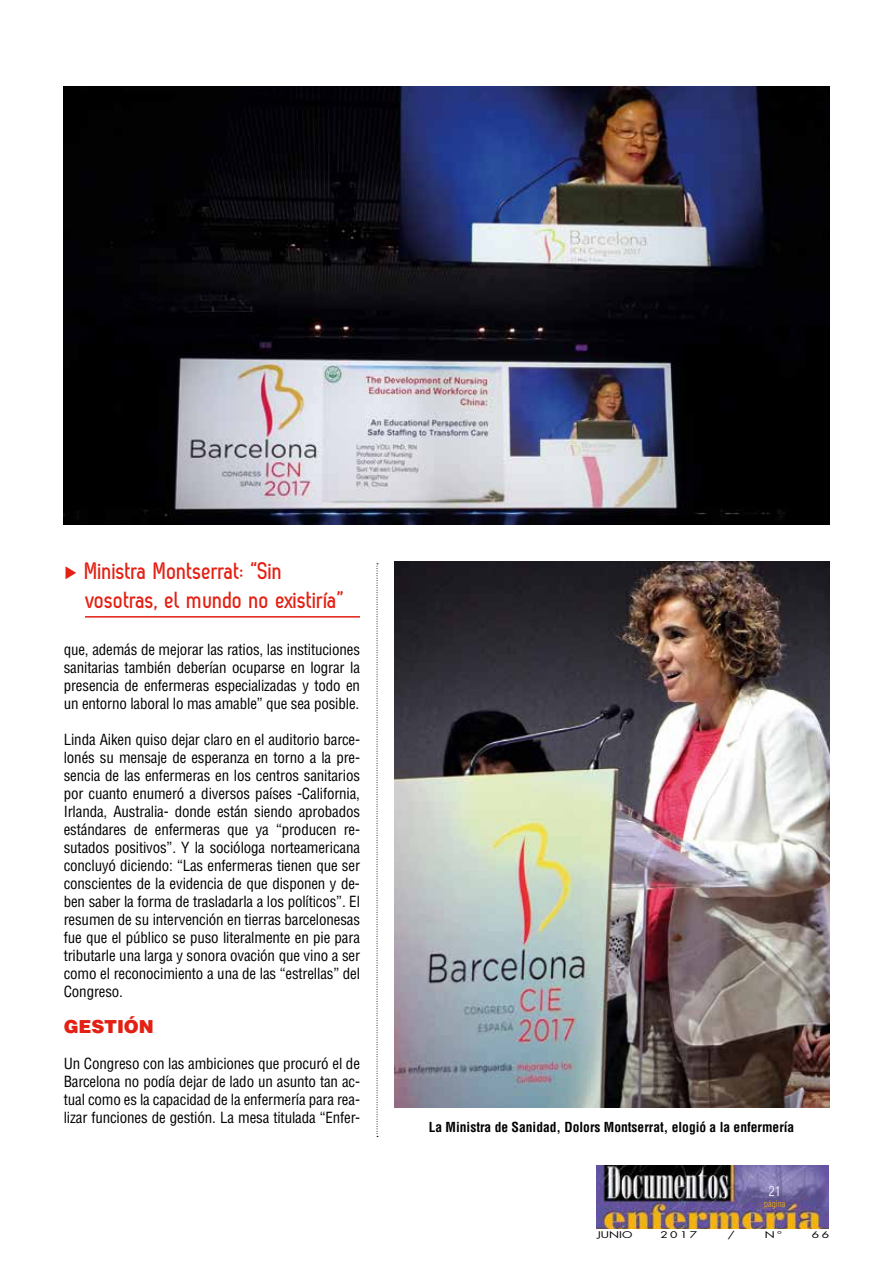
<style>
.page{position:relative;width:893px;height:1263px;background:#fff}
.page>*{position:absolute;margin:0;border:0;box-sizing:border-box;transform-origin:0 0}
.t1{font:700 24px/28.8px "Zag";color:#e32013}
.t2{font:900 18px "Helvetica LT Std";letter-spacing:-.01em;color:#e32013}
.t3{font:condensed 15px/18px "Helvetica LT Std";letter-spacing:-.01em;color:#000;text-align:justify}
.t4{font:700 condensed 13.5px "Helvetica LT Std";color:#000}
.t5{font:300 condensed 13.5px "Helvetica LT Std";color:#fff}
.t6{font:9px "Futura Std";letter-spacing:.2em;color:#000;scale:1.33 1}
.t7{font:300 condensed 9px "Helvetica LT Std";color:#f6b309}
.s1{font-family:"ABC Display"}
</style>
<div class="page">
<img style="left:597px;top:1165px;width:231px;height:64px">
<img style="left:394px;top:561px;width:435px;height:547px">
<img style="left:64px;top:86px;width:765px;height:438px">
<hr style="left:85px;top:616px;width:275px;height:2px;background:#e32013">
<svg style="left:377px;top:563px;width:1px;height:574px"></svg>
<h1 class="t1" style="left:85px;top:556px;width:261px;text-indent:-21px"><span class="s1">∑</span> Ministra Montserrat: “Sin vosotras, el mundo no existiría”</h1>
<p class="t3" style="left:64px;top:640px;width:298px">que, además de mejorar las ratios, las instituciones sanitarias también deberían ocuparse en lograr la presencia de enfermeras especializadas y todo en un entorno laboral lo mas amable” que sea posible.</p>
<p class="t3" style="left:64px;top:730px;width:298px">Linda Aiken quiso dejar claro en el auditorio barce&shy;lonés su mensaje de esperanza en torno a la pre&shy;sencia de las enfermeras en los centros sanitarios por cuanto enumeró a diversos países -California, Irlanda, Australia- donde están siendo aprobados estándares de enfermeras que ya “producen re&shy;sutados positivos”. Y la socióloga norteamericana concluyó diciendo: “Las enfermeras tienen que ser conscientes de la evidencia de que disponen y de&shy;ben saber la forma de trasladarla a los políticos”. El resumen de su intervención en tierras barcelonesas fue que el público se puso literalmente en pie para tributarle una larga y sonora ovación que vino a ser como el reconocimiento a una de las “estrellas” del Congreso.</p>
<p class="t2" style="left:64px;top:1015px;width:91px">GESTIÓN</p>
<p class="t3" style="left:64px;top:1054px;width:298px">Un Congreso con las ambiciones que procuró el de Barcelona no podía dejar de lado un asunto tan ac&shy;tual como es la capacidad de la enfermería para rea&shy;lizar funciones de gestión. La mesa titulada “Enfer-</p>
<p class="t4" style="left:429px;top:1118px;width:367px">La Ministra de Sanidad, Dolors Montserrat, elogió a la enfermería</p>
<p class="t5" style="left:769px;top:1183px;width:13px">21</p>
<p class="t7" style="left:764px;top:1198px;width:22px">página</p>
<p class="t6" style="left:597px;top:1229px;width:28px">JUNIO</p>
<p class="t6" style="left:660px;top:1229px;width:29px">2017</p>
<p class="t6" style="left:728px;top:1229px;width:7px">/</p>
<p class="t6" style="left:765px;top:1229px;width:14px">Nº</p>
<p class="t6" style="left:812px;top:1229px;width:14px">66</p>
</div>
